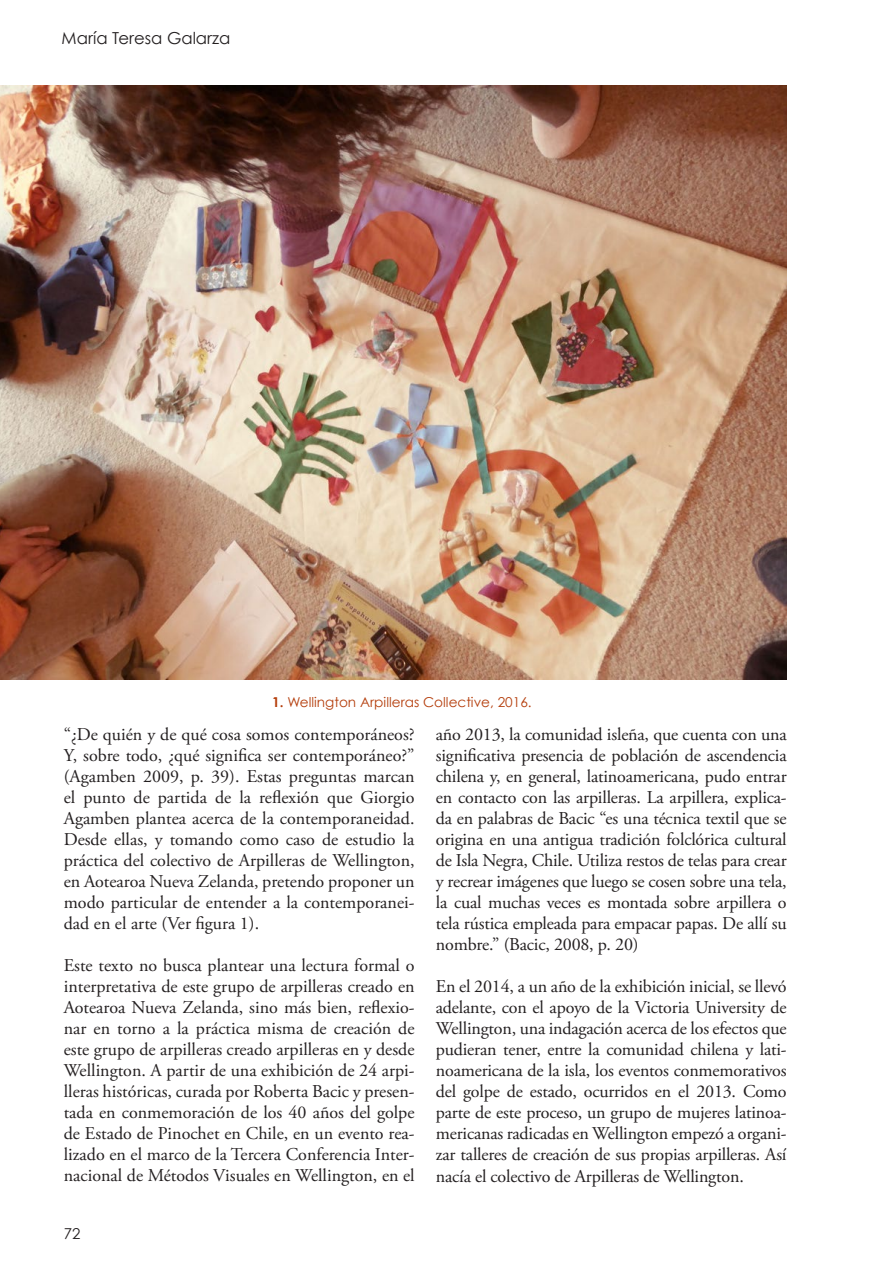
<style>
.page{position:relative;width:893px;height:1263px;background:#fff}
.page>*{position:absolute;margin:0;border:0;box-sizing:border-box;transform-origin:0 0}
.t1{font:18px/21px "Adobe Garamond Pro";letter-spacing:-.01em;color:#231f20;text-align:justify}
.t2{font:16.5px "Century Gothic";color:#231f20}
.t3{font:15px "Century Gothic";color:#231f20}
.t4{font:13.65px "Century Gothic";color:#b43d0b}
.s1{font-weight:700}
</style>
<div class="page">
<img style="left:0;top:85px;width:787px;height:594px">
<p class="t2" style="left:62px;top:28px;width:170px">María Teresa Galarza</p>
<p class="t4" style="left:272px;top:693px;width:261px"><span class="s1">1.</span> Wellington Arpilleras Collective, 2016.</p>
<p class="t1" style="left:64px;top:725px;width:352px">“¿De quién y de qué cosa somos contemporáneos?<br>Y, sobre todo, ¿qué significa ser contemporáneo?” (Agamben 2009, p. 39). Estas preguntas marcan el punto de partida de la reflexión que Giorgio Agamben plantea acerca de la contemporaneidad.<br>Desde ellas, y tomando como caso de estudio la práctica del colectivo de Arpilleras de Wellington, en Aotearoa Nueva Zelanda, pretendo proponer un modo particular de entender a la contemporanei&shy;dad en el arte (Ver figura 1).</p>
<p class="t1" style="left:64px;top:956px;width:352px">Este texto no busca plantear una lectura formal o interpretativa de este grupo de arpilleras creado en Aotearoa Nueva Zelanda, sino más bien, reflexio&shy;nar en torno a la práctica misma de creación de este grupo de arpilleras creado arpilleras en y desde Wellington. A partir de una exhibición de 24 arpi&shy;lleras históricas, curada por Roberta Bacic y presen&shy;tada en conmemoración de los 40 años del golpe de Estado de Pinochet en Chile, en un evento rea&shy;lizado en el marco de la Tercera Conferencia Inter&shy;nacional de Métodos Visuales en Wellington, en el</p>
<p class="t3" style="left:64px;top:1224px;width:18px">72</p>
<p class="t1" style="left:436px;top:725px;width:352px">año 2013, la comunidad isleña, que cuenta con una significativa presencia de población de ascendencia chilena y, en general, latinoamericana, pudo entrar en contacto con las arpilleras. La arpillera, explica&shy;da en palabras de Bacic “es una técnica textil que se origina en una antigua tradición folclórica cultural de Isla Negra, Chile. Utiliza restos de telas para crear y recrear imágenes que luego se cosen sobre una tela, la cual muchas veces es montada sobre arpillera o tela rústica empleada para empacar papas. De allí su nombre.” (Bacic, 2008, p. 20)</p>
<p class="t1" style="left:436px;top:977px;width:352px">En el 2014, a un año de la exhibición inicial, se llevó adelante, con el apoyo de la Victoria University de Wellington, una indagación acerca de los efectos que pudieran tener, entre la comunidad chilena y lati&shy;noamericana de la isla, los eventos conmemorativos del golpe de estado, ocurridos en el 2013. Como parte de este proceso, un grupo de mujeres latinoa&shy;mericanas radicadas en Wellington empezó a organi&shy;zar talleres de creación de sus propias arpilleras. Así nacía el colectivo de Arpilleras de Wellington.</p>
</div>
